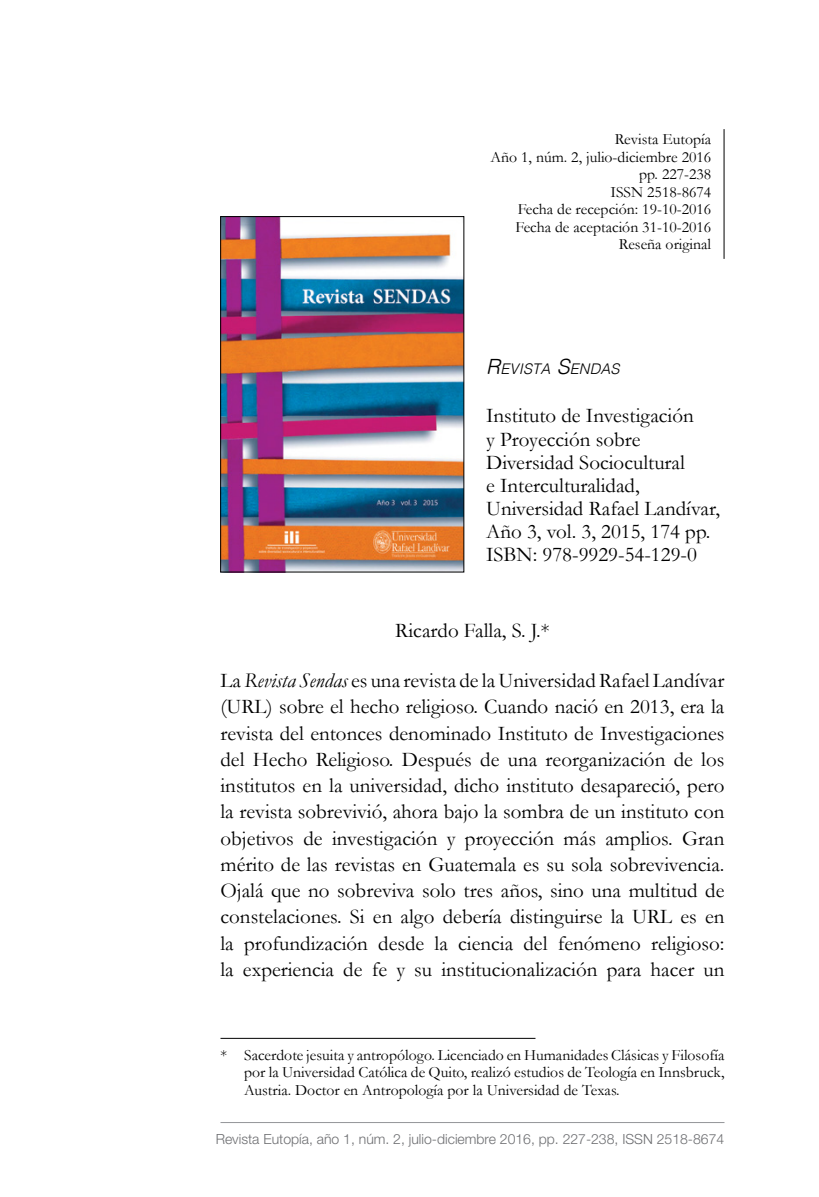
<style>
.page{position:relative;width:819px;height:1197px;background:#fff}
.page>*{position:absolute;margin:0;border:0;box-sizing:border-box;transform-origin:0 0}
.t1{font:21px/26.2px "Garamond";color:#000}
.t2{font:15.75px/17.5px "Garamond";color:#000;text-align:justify}
.t3{font:italic 300 14.7px "Helvetica";letter-spacing:.015em;color:#000}
.t4{font:300 14px "Helvetica Neue LT Std";color:#6d6e71}
.s1{font-size:21px}
.s2{font-style:italic}
</style>
<div class="page">
<hr style="left:220px;top:1122px;width:504px;height:1px;background:#939598">
<hr style="left:220px;top:1038px;width:316px;height:1px;background:#000">
<img style="left:222px;top:218px;width:240px;height:352px">
<div style="left:220px;top:216px;width:244px;height:356px;border:1px solid #000"></div>
<hr style="left:724px;top:129px;width:1px;height:130px;background:#000">
<p class="t2" style="left:491px;top:130px;width:222px;text-align:right">Revista Eutopía<br>Año 1, núm. 2, julio-diciembre 2016 pp. 227-238<br>ISSN 2518-8674<br>Fecha de recepción: 19-10-2016<br>Fecha de aceptación 31-10-2016<br>Reseña original</p>
<p class="t3" style="left:486px;top:356px;width:135px"><span class="s1">R</span>EVISTA <span class="s1">S</span>ENDAS</p>
<p class="t1" style="left:486px;top:404px;width:235px;line-height:23.1px">Instituto de Investigación<br>y Proyección sobre<br>Diversidad Sociocultural<br>e Interculturalidad,<br>Universidad Rafael Landívar,<br>Año 3, vol. 3, 2015, 174 pp.<br>ISBN: 978-9929-54-129-0</p>
<p class="t1" style="left:395px;top:617px;width:156px">Ricardo Falla, S. J.*</p>
<p class="t1" style="left:220px;top:667px;width:506px;text-align:justify">La <span class="s2">Revista Sendas</span> es una revista de la Universidad Rafael Landívar (URL) sobre el hecho religioso. Cuando nació en 2013, era la revista del entonces denominado Instituto de Investigaciones del Hecho Religioso. Después de una reorganización de los institutos en la universidad, dicho instituto desapareció, pero la revista sobrevivió, ahora bajo la sombra de un instituto con objetivos de investigación y proyección más amplios. Gran mérito de las revistas en Guatemala es su sola sobrevivencia.<br>Ojalá que no sobreviva solo tres años, sino una multitud de constelaciones. Si en algo debería distinguirse la URL es en la profundización desde la ciencia del fenómeno religioso: la experiencia de fe y su institucionalización para hacer un</p>
<p class="t2" style="left:244px;top:1046px;width:482px;text-indent:-24px">* Sacerdote jesuita y antropólogo. Licenciado en Humanidades Clásicas y Filosofía por la Universidad Católica de Quito, realizó estudios de Teología en Innsbruck, Austria. Doctor en Antropología por la Universidad de Texas.</p>
<p class="t4" style="left:216px;top:1130px;width:510px">Revista Eutopía, año 1, núm. 2, julio-diciembre 2016, pp. 227-238, ISSN 2518-8674</p>
</div>
